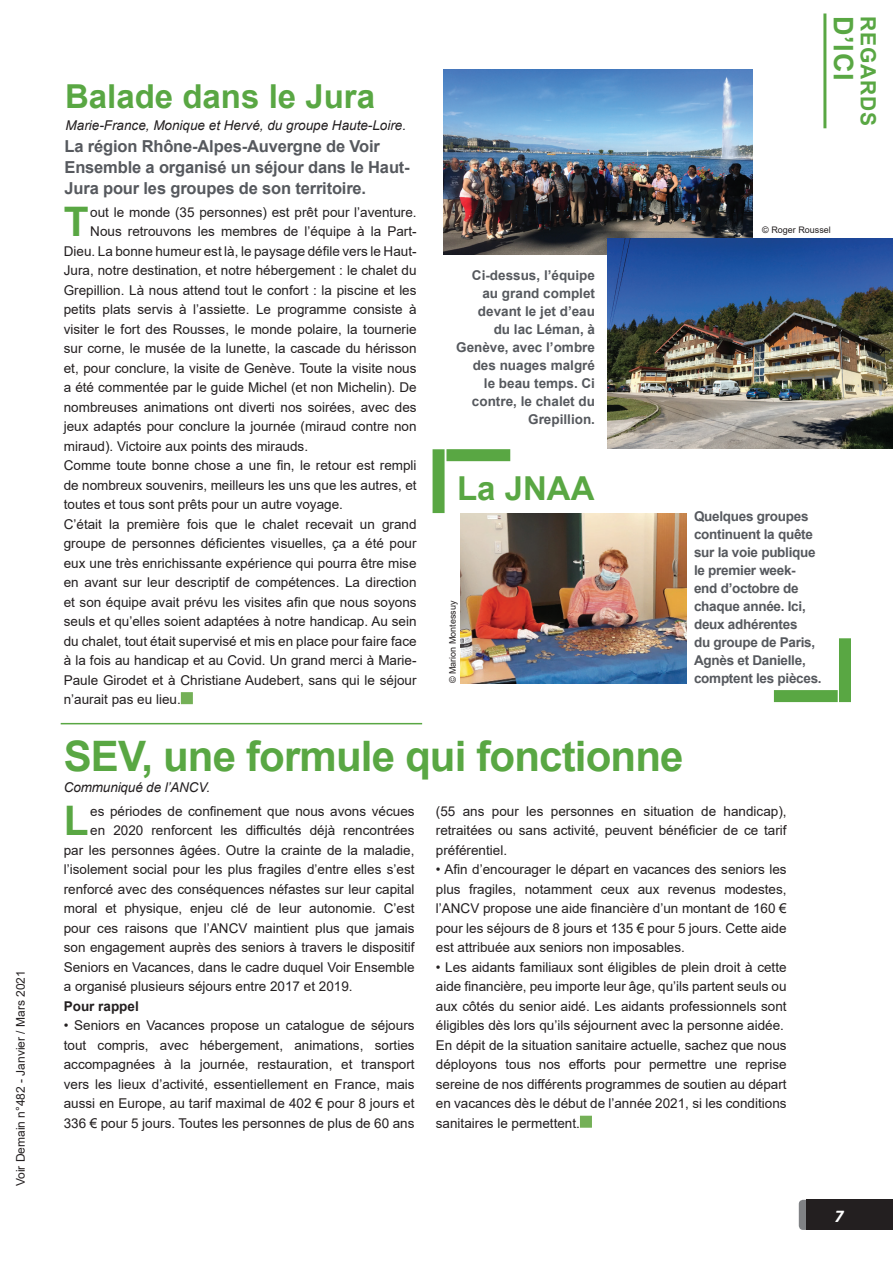
<style>
.page{position:relative;width:893px;height:1263px;background:#fff}
.page>*{position:absolute;margin:0;border:0;box-sizing:border-box;transform-origin:0 0}
.t1{font:700 42px "Arial";letter-spacing:-.02em;color:#59a743}
.t2{font:700 40.8px "Arial";color:#59a743}
.t3{font:700 33px "Arial";color:#59a743}
.t4{font:700 27px "Arial";color:#59a743}
.t5{font:700 21px "Arial";letter-spacing:.035em;color:#59a743}
.t6{font:italic 700 18px "Calibri";color:#fff}
.t7{font:700 16.5px/21px "Arial";letter-spacing:-.01em;color:#56595e}
.t8{font:13.5px/19.5px "Arial";color:#231f20;text-align:justify}
.t9{font:700 13.5px/18px "Arial";letter-spacing:-.02em;color:#56595e}
.t10{font:700 13.5px/18px "Arial";color:#56595e;text-align:right}
.t11{font:italic 13.5px "Arial";color:#231f20}
.t12{font:700 13.5px "Arial";color:#231f20}
.t13{font:12px "Arial";color:#231f20}
.t14{font:9px "Arial";color:#231f20}
</style>
<div class="page">
<svg style="left:799px;top:1200px;width:7px;height:30px"></svg>
<div style="left:806px;top:1200px;width:87px;height:30px;background:#231f20"></div>
<hr style="left:823px;top:14px;width:3px;height:114px;background:#59a743">
<div style="left:580px;top:1116px;width:12px;height:12px;background:#74b057;border:1px solid #74b057"></div>
<div style="left:181px;top:692px;width:12px;height:12px;background:#74b057;border:1px solid #74b057"></div>
<img style="left:460px;top:514px;width:227px;height:170px">
<img style="left:444px;top:70px;width:309px;height:184px">
<img style="left:608px;top:238px;width:285px;height:211px">
<div style="left:446px;top:449px;width:64px;height:12px;background:#59a743"></div>
<div style="left:433px;top:449px;width:12px;height:64px;background:#59a743"></div>
<div style="left:839px;top:638px;width:12px;height:64px;background:#59a743"></div>
<div style="left:774px;top:690px;width:64px;height:12px;background:#59a743"></div>
<hr style="left:61px;top:723px;width:361px;height:1px;background:#59a743">
<p class="t13" style="left:12px;top:1186px;width:218px;rotate:-90deg">Voir Demain n°482 - Janvier / Mars 2021</p>
<h3 class="t3" style="left:65px;top:73px;width:311px">Balade dans le Jura</h3>
<p class="t11" style="left:66px;top:116px;width:342px">Marie-France, Monique et Hervé, du groupe Haute-Loire.</p>
<p class="t7" style="left:65px;top:136px;width:347px">La région Rhône-Alpes-Auvergne de Voir<br>Ensemble a organisé un séjour dans le Haut-<br>Jura pour les groupes de son territoire.</p>
<h2 class="t2" style="left:64px;top:193px;width:26px">T</h2>
<p class="t8" style="left:90px;top:202px;width:328px">out le monde (35 personnes) est prêt pour l’aventure.</p>
<p class="t8" style="left:90px;top:221px;width:328px">Nous retrouvons les membres de l’équipe à la Part-</p>
<p class="t8" style="left:64px;top:241px;width:354px">Dieu. La bonne humeur est là, le paysage défile vers le Haut-</p>
<p class="t8" style="left:64px;top:260px;width:354px">Jura, notre destination, et notre hébergement : le chalet du</p>
<p class="t8" style="left:64px;top:280px;width:354px">Grepillion. Là nous attend tout le confort : la piscine et les</p>
<p class="t8" style="left:64px;top:299px;width:354px">petits plats servis à l’assiette. Le programme consiste à</p>
<p class="t8" style="left:64px;top:319px;width:354px">visiter le fort des Rousses, le monde polaire, la tournerie</p>
<p class="t8" style="left:64px;top:338px;width:354px">sur corne, le musée de la lunette, la cascade du hérisson</p>
<p class="t8" style="left:64px;top:358px;width:354px">et, pour conclure, la visite de Genève. Toute la visite nous</p>
<p class="t8" style="left:64px;top:377px;width:354px">a été commentée par le guide Michel (et non Michelin). De</p>
<p class="t8" style="left:64px;top:397px;width:354px">nombreuses animations ont diverti nos soirées, avec des</p>
<p class="t8" style="left:64px;top:416px;width:354px">jeux adaptés pour conclure la journée (miraud contre non</p>
<p class="t8" style="left:64px;top:436px;width:246px">miraud). Victoire aux points des mirauds.</p>
<p class="t8" style="left:64px;top:455px;width:354px">Comme toute bonne chose a une fin, le retour est rempli</p>
<p class="t8" style="left:64px;top:475px;width:354px">de nombreux souvenirs, meilleurs les uns que les autres, et</p>
<p class="t8" style="left:64px;top:494px;width:281px">toutes et tous sont prêts pour un autre voyage.</p>
<p class="t8" style="left:64px;top:514px;width:354px">C’était la première fois que le chalet recevait un grand</p>
<p class="t8" style="left:64px;top:533px;width:354px">groupe de personnes déficientes visuelles, ça a été pour</p>
<p class="t8" style="left:64px;top:553px;width:354px">eux une très enrichissante expérience qui pourra être mise</p>
<p class="t8" style="left:64px;top:572px;width:354px">en avant sur leur descriptif de compétences. La direction</p>
<p class="t8" style="left:64px;top:592px;width:354px">et son équipe avait prévu les visites afin que nous soyons</p>
<p class="t8" style="left:64px;top:611px;width:354px">seuls et qu’elles soient adaptées à notre handicap. Au sein</p>
<p class="t8" style="left:64px;top:631px;width:354px">du chalet, tout était supervisé et mis en place pour faire face</p>
<p class="t8" style="left:64px;top:650px;width:354px">à la fois au handicap et au Covid. Un grand merci à Marie-</p>
<p class="t8" style="left:64px;top:670px;width:354px">Paule Girodet et à Christiane Audebert, sans qui le séjour</p>
<p class="t8" style="left:64px;top:689px;width:119px">n’aurait pas eu lieu.</p>
<p class="t10" style="left:456px;top:266px;width:140px">Ci-dessus, l’équipe au grand complet devant le jet d’eau<br>du lac Léman, à<br>Genève, avec l’ombre des nuages malgré<br>le beau temps. Ci contre, le chalet du<br>Grepillion.</p>
<h3 class="t3" style="left:457px;top:465px;width:139px">La JNAA</h3>
<p class="t14" style="left:447px;top:683px;width:84px;rotate:-90deg">© Marion Montessuy</p>
<h3 class="t4" style="left:862px;top:16px;width:66px;rotate:90deg">d’ici</h3>
<h3 class="t5" style="left:883px;top:16px;width:111px;rotate:90deg">regards</h3>
<p class="t14" style="left:762px;top:224px;width:70px">© Roger Roussel</p>
<p class="t9" style="left:694px;top:507px;width:129px">Quelques groupes continuent la quête sur la voie publique le premier week&shy;end d’octobre de chaque année. Ici, deux adhérentes<br>du groupe de Paris,<br>Agnès et Danielle, comptent les pièces.</p>
<h1 class="t1" style="left:64px;top:727px;width:621px">SEV, une formule qui fonctionne</h1>
<p class="t11" style="left:64px;top:779px;width:148px">Communiqué de l’ANCV.</p>
<h2 class="t2" style="left:64px;top:792px;width:26px">L</h2>
<p class="t8" style="left:90px;top:801px;width:326px">es périodes de confinement que nous avons vécues</p>
<p class="t8" style="left:90px;top:820px;width:326px">en 2020 renforcent les difficultés déjà rencontrées</p>
<p class="t8" style="left:64px;top:840px;width:352px">par les personnes âgées. Outre la crainte de la maladie,</p>
<p class="t8" style="left:64px;top:859px;width:352px">l’isolement social pour les plus fragiles d’entre elles s’est</p>
<p class="t8" style="left:64px;top:879px;width:352px">renforcé avec des conséquences néfastes sur leur capital</p>
<p class="t8" style="left:64px;top:898px;width:352px">moral et physique, enjeu clé de leur autonomie. C’est</p>
<p class="t8" style="left:64px;top:918px;width:352px">pour ces raisons que l’ANCV maintient plus que jamais</p>
<p class="t8" style="left:64px;top:937px;width:352px">son engagement auprès des seniors à travers le dispositif</p>
<p class="t8" style="left:64px;top:957px;width:352px">Seniors en Vacances, dans le cadre duquel Voir Ensemble</p>
<p class="t8" style="left:64px;top:976px;width:290px">a organisé plusieurs séjours entre 2017 et 2019.</p>
<p class="t12" style="left:64px;top:996px;width:77px">Pour rappel</p>
<p class="t8" style="left:64px;top:1015px;width:352px">• Seniors en Vacances propose un catalogue de séjours tout compris, avec hébergement, animations, sorties accompagnées à la journée, restauration, et transport vers les lieux d’activité, essentiellement en France, mais aussi en Europe, au tarif maximal de 402 € pour 8 jours et 336 € pour 5 jours. Toutes les personnes de plus de 60 ans</p>
<p class="t8" style="left:436px;top:801px;width:352px">(55 ans pour les personnes en situation de handicap), retraitées ou sans activité, peuvent bénéficier de ce tarif préférentiel.</p>
<p class="t8" style="left:436px;top:859px;width:352px">• Afin d’encourager le départ en vacances des seniors les plus fragiles, notamment ceux aux revenus modestes, l’ANCV propose une aide financière d’un montant de 160 € pour les séjours de 8 jours et 135 € pour 5 jours. Cette aide est attribuée aux seniors non imposables.</p>
<p class="t8" style="left:436px;top:957px;width:352px;text-align:left">• Les aidants familiaux sont éligibles de plein droit à cette aide financière, peu importe leur âge, qu’ils partent seuls ou aux côtés du senior aidé. Les aidants professionnels sont éligibles dès lors qu’ils séjournent avec la personne aidée.<br>En dépit de la situation sanitaire actuelle, sachez que nous déployons tous nos efforts pour permettre une reprise sereine de nos différents programmes de soutien au départ en vacances dès le début de l’année 2021, si les conditions sanitaires le permettent.</p>
<h3 class="t6" style="left:834px;top:1203px;width:11px">7</h3>
</div>
